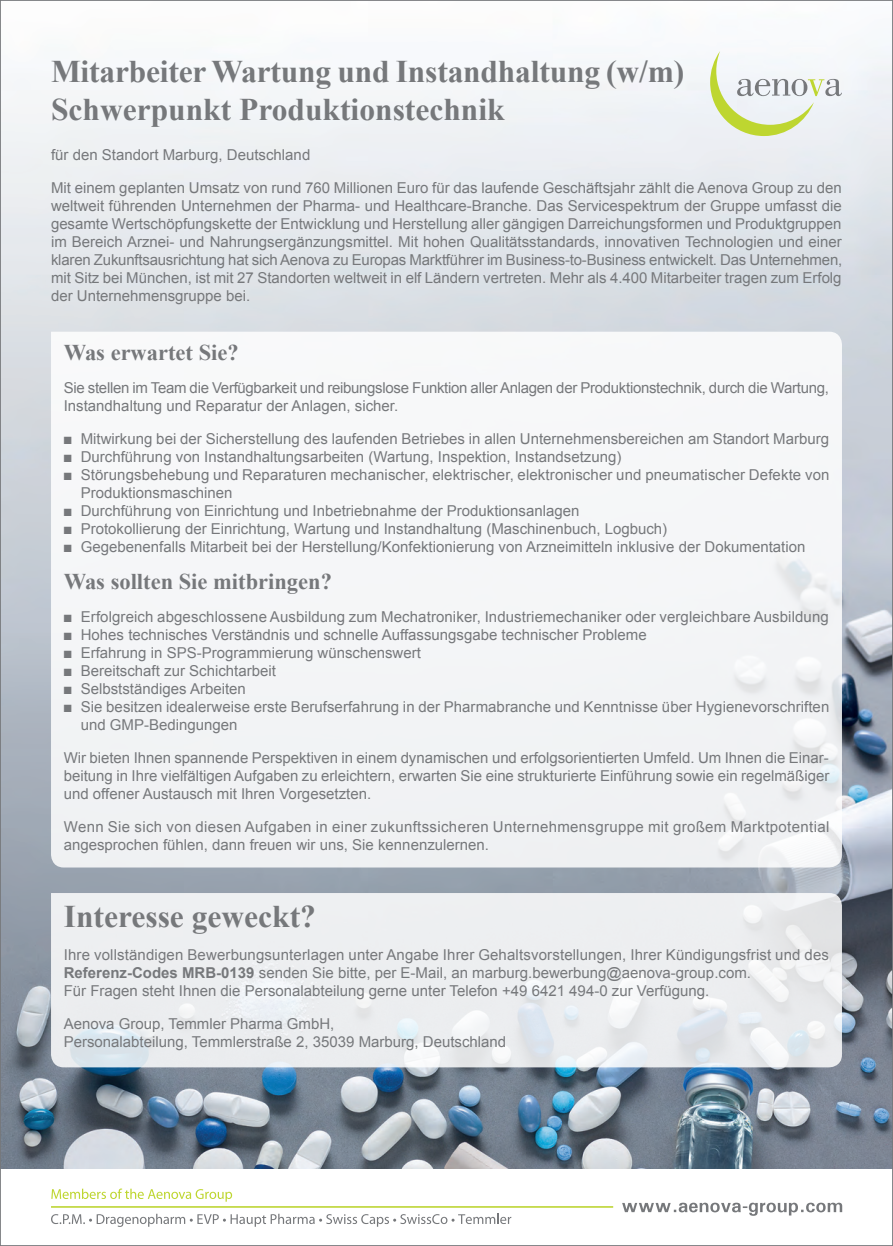
<style>
.page{position:relative;width:893px;height:1246px;background:#fff}
.page>*{position:absolute;margin:0;border:0;box-sizing:border-box;transform-origin:0 0}
.t1{font:700 31.5px/37.8px "Times New Roman";color:#76787b}
.t2{font:700 22.5px "Times New Roman";color:#76787b}
.t3{font:15px/18px "Arial";color:#76787b}
.t4{font:15px/18px "Arial";letter-spacing:-.02em;color:#76787b}
.t5{font:15px/18px "Arial";letter-spacing:.025em;color:#76787b}
.s1{font-weight:700}
</style>
<div class="page">
<img style="left:2px;top:46px;width:889px;height:1123px">
<svg style="left:710px;top:51px;width:132px;height:85px"></svg>
<svg style="left:622px;top:1203px;width:220px;height:13px"></svg>
<svg style="left:51px;top:1188px;width:181px;height:14px"></svg>
<svg style="left:51px;top:1214px;width:460px;height:13px"></svg>
<hr style="left:51px;top:1206px;width:562px;height:1px;background:#bdd536">
<div style="left:51px;top:332px;width:791px;height:535px;background:#f5f6f7"></div>
<svg style="left:51px;top:893px;width:791px;height:174px;background:#ebedef"></svg>
<h1 class="t1" style="left:51px;top:52px;width:635px">Mitarbeiter Wartung und Instandhaltung (w/m)<br>Schwerpunkt Produktionstechnik</h1>
<p class="t3" style="left:51px;top:146px;width:261px">für den Standort Marburg, Deutschland</p>
<p class="t3" style="left:51px;top:179px;width:793px;text-align:justify">Mit einem geplanten Umsatz von rund 760 Millionen Euro für das laufende Geschäftsjahr zählt die Aenova Group zu den weltweit führenden Unternehmen der Pharma- und Healthcare-Branche. Das Servicespektrum der Gruppe umfasst die gesamte Wertschöpfungskette der Entwicklung und Herstellung aller gängigen Darreichungsformen und Produktgruppen im Bereich Arznei- und Nahrungsergänzungsmittel. Mit hohen Qualitätsstandards, innovativen Technologien und einer klaren Zukunftsausrichtung hat sich Aenova zu Europas Marktführer im Business-to-Business entwickelt. Das Unternehmen, mit Sitz bei München, ist mit 27 Standorten weltweit in elf Ländern vertreten. Mehr als 4.400 Mitarbeiter tragen zum Erfolg der Unternehmensgruppe bei.</p>
<h2 class="t2" style="left:64px;top:337px;width:176px">Was erwartet Sie?</h2>
<p class="t4" style="left:64px;top:379px;width:767px">Sie stellen im Team die Verfügbarkeit und reibungslose Funktion aller Anlagen der Produktionstechnik, durch die Wartung,<br>Instandhaltung und Reparatur der Anlagen, sicher.</p>
<p class="t3" style="left:64px;top:430px;width:767px">■ Mitwirkung bei der Sicherstellung des laufenden Betriebes in allen Unternehmensbereichen am Standort Marburg</p>
<p class="t3" style="left:64px;top:448px;width:559px">■ Durchführung von Instandhaltungsarbeiten (Wartung, Inspektion, Instandsetzung)</p>
<p class="t3" style="left:81px;top:466px;width:750px;text-indent:-17px">■ Störungsbehebung und Reparaturen mechanischer, elektrischer, elektronischer und pneumatischer Defekte von<br>Produktionsmaschinen</p>
<p class="t3" style="left:64px;top:502px;width:517px">■ Durchführung von Einrichtung und Inbetriebnahme der Produktionsanlagen</p>
<p class="t3" style="left:64px;top:520px;width:605px">■ Protokollierung der Einrichtung, Wartung und Instandhaltung (Maschinenbuch, Logbuch)</p>
<p class="t3" style="left:64px;top:538px;width:743px">■ Gegebenenfalls Mitarbeit bei der Herstellung/Konfektionierung von Arzneimitteln inklusive der Dokumentation</p>
<h2 class="t2" style="left:64px;top:566px;width:270px">Was sollten Sie mitbringen?</h2>
<p class="t3" style="left:64px;top:608px;width:766px">■ Erfolgreich abgeschlossene Ausbildung zum Mechatroniker, Industriemechaniker oder vergleichbare Ausbildung</p>
<p class="t3" style="left:64px;top:626px;width:584px">■ Hohes technisches Verständnis und schnelle Auffassungsgabe technischer Probleme</p>
<p class="t3" style="left:64px;top:644px;width:359px">■ Erfahrung in SPS-Programmierung wünschenswert</p>
<p class="t3" style="left:64px;top:662px;width:214px">■ Bereitschaft zur Schichtarbeit</p>
<p class="t3" style="left:64px;top:680px;width:184px">■ Selbstständiges Arbeiten</p>
<p class="t3" style="left:81px;top:698px;width:750px;text-indent:-17px">■ Sie besitzen idealerweise erste Berufserfahrung in der Pharmabranche und Kenntnisse über Hygienevorschriften und GMP-Bedingungen</p>
<p class="t3" style="left:64px;top:749px;width:767px;text-align:justify">Wir bieten Ihnen spannende Perspektiven in einem dynamischen und erfolgsorientierten Umfeld. Um Ihnen die Einar&shy;beitung in Ihre vielfältigen Aufgaben zu erleichtern, erwarten Sie eine strukturierte Einführung sowie ein regelmäßiger und offener Austausch mit Ihren Vorgesetzten.</p>
<p class="t5" style="left:64px;top:818px;width:767px">Wenn Sie sich von diesen Aufgaben in einer zukunftssicheren Unternehmensgruppe mit großem Marktpotential angesprochen fühlen, dann freuen wir uns, Sie kennenzulernen.</p>
<h1 class="t1" style="left:64px;top:897px;width:254px">Interesse geweckt?</h1>
<p class="t3" style="left:64px;top:946px;width:767px">Ihre vollständigen Bewerbungsunterlagen unter Angabe Ihrer Gehaltsvorstellungen, Ihrer Kündigungsfrist und des<br><span class="s1">Referenz-Codes MRB-0139</span> senden Sie bitte, per E-Mail, an marburg.bewerbung@aenova-group.com.<br>Für Fragen steht Ihnen die Personalabteilung gerne unter Telefon +49 6421 494-0 zur Verfügung.</p>
<p class="t3" style="left:64px;top:1015px;width:444px">Aenova Group, Temmler Pharma GmbH,<br>Personalabteilung, Temmlerstraße 2, 35039 Marburg, Deutschland</p>
</div>
